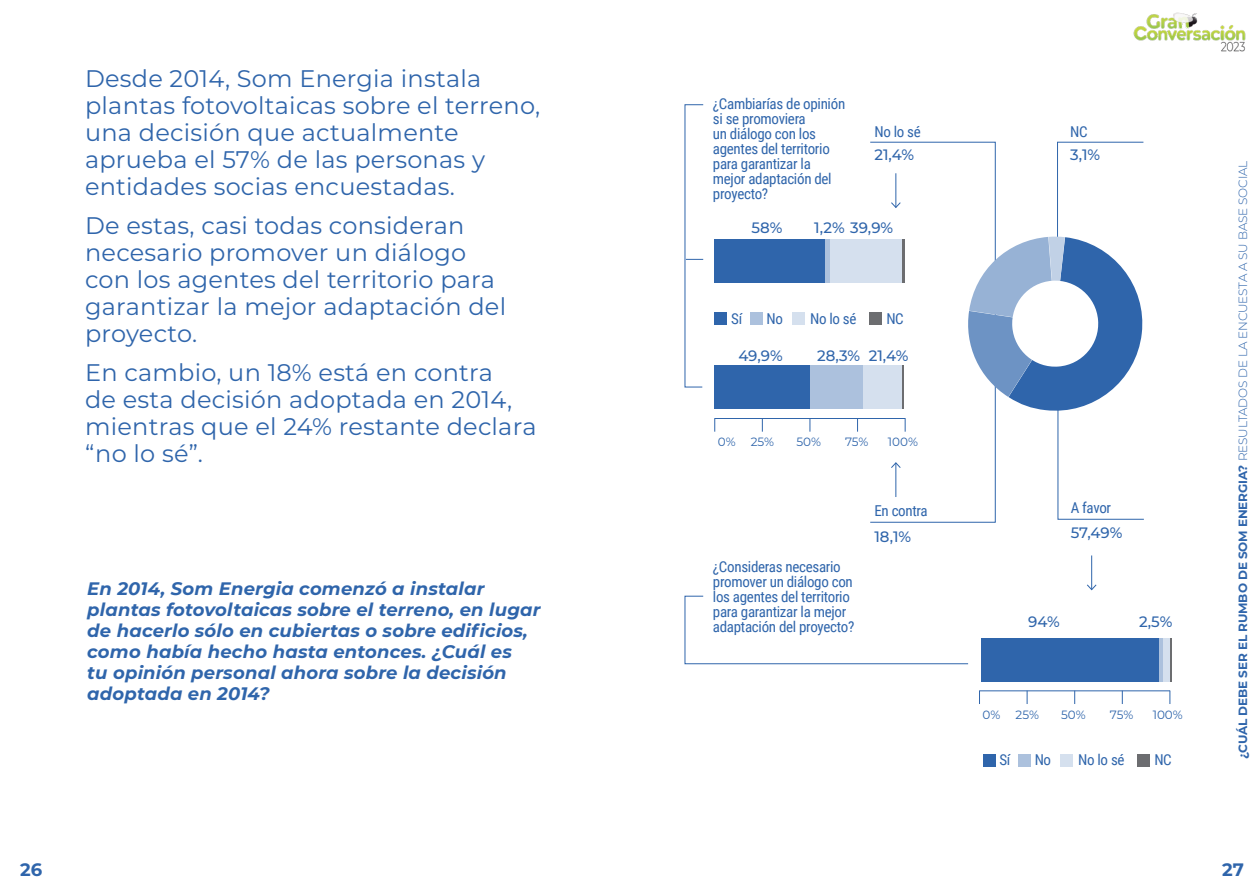
<style>
.page{position:relative;width:1259px;height:893px;background:#fff}
.page>*{position:absolute;margin:0;border:0;box-sizing:border-box;transform-origin:0 0}
.Intro1{font:24px/27px "Montserrat";letter-spacing:.01em;color:#2f65ab}
.Esquema{font:italic 700 18px/21px "Montserrat";letter-spacing:.01em;color:#2f65ab}
.t1{font:700 18px "Montserrat";color:#2f65ab}
.TEXT_ESQUEMES{font:15px/15px "Roboto Condensed";letter-spacing:-.02em;color:#2f65ab}
.text_ok{font:500 15px "Montserrat";color:#2f65ab}
.t2{font:300 12px "Montserrat";letter-spacing:-.01em;color:#2f65ab}
.text_ok-2{font:12px "Montserrat";color:#2f65ab}
.s1{font-weight:700}
</style>
<div class="page">
<img style="left:1133px;top:12px;width:113px;height:40px">
<svg style="left:684px;top:596px;width:284px;height:68px"></svg>
<div style="left:714px;top:312px;width:13px;height:13px;background:#2f65ab"></div>
<div style="left:749px;top:312px;width:13px;height:13px;background:#acc1dd"></div>
<div style="left:869px;top:312px;width:12px;height:13px;background:#6c6d70"></div>
<div style="left:792px;top:312px;width:12px;height:13px;background:#d5e0ee"></div>
<div style="left:982px;top:754px;width:13px;height:13px;background:#2f65ab"></div>
<div style="left:1017px;top:754px;width:13px;height:13px;background:#acc1dd"></div>
<div style="left:1137px;top:754px;width:12px;height:13px;background:#6c6d70"></div>
<div style="left:1060px;top:754px;width:12px;height:13px;background:#d5e0ee"></div>
<div style="left:714px;top:365px;width:96px;height:44px;background:#2f65ab"></div>
<div style="left:810px;top:365px;width:54px;height:44px;background:#acc1dd"></div>
<div style="left:863px;top:365px;width:39px;height:44px;background:#d5e0ee"></div>
<hr style="left:1168px;top:639px;width:3px;height:43px;background:#6c6d70">
<div style="left:981px;top:639px;width:177px;height:43px;background:#2f65ab"></div>
<div style="left:1158px;top:639px;width:5px;height:43px;background:#acc1dd"></div>
<div style="left:1163px;top:639px;width:6px;height:43px;background:#d5e0ee"></div>
<hr style="left:714px;top:418px;width:191px;height:1px;background:#2f65ab">
<svg style="left:714px;top:418px;width:1px;height:14px"></svg>
<svg style="left:857px;top:419px;width:1px;height:13px"></svg>
<svg style="left:762px;top:419px;width:1px;height:13px"></svg>
<svg style="left:809px;top:419px;width:1px;height:13px"></svg>
<div style="left:714px;top:239px;width:111px;height:44px;background:#2f65ab"></div>
<div style="left:825px;top:239px;width:6px;height:44px;background:#acc1dd"></div>
<div style="left:830px;top:239px;width:72px;height:44px;background:#d5e0ee"></div>
<hr style="left:979px;top:691px;width:191px;height:1px;background:#2f65ab">
<svg style="left:979px;top:692px;width:1px;height:12px"></svg>
<svg style="left:1122px;top:691px;width:1px;height:13px"></svg>
<svg style="left:1027px;top:691px;width:1px;height:13px"></svg>
<svg style="left:1169px;top:691px;width:1px;height:13px"></svg>
<svg style="left:1074px;top:691px;width:1px;height:13px"></svg>
<svg style="left:870px;top:142px;width:274px;height:381px"></svg>
<hr style="left:1091px;top:555px;width:1px;height:35px;background:#2f65ab">
<svg style="left:1087px;top:584px;width:9px;height:6px"></svg>
<svg style="left:684px;top:104px;width:19px;height:283px"></svg>
<p class="Intro1" style="left:85px;top:64px;width:456px">Desde 2014, Som Energia instala plantas fotovoltaicas sobre el terreno, una decisión que actualmente aprueba el 57% de las personas y entidades socias encuestadas.</p>
<p class="Intro1" style="left:85px;top:211px;width:422px">De estas, casi todas consideran necesario promover un diálogo con los agentes del territorio para garantizar la mejor adaptación del proyecto.</p>
<p class="Intro1" style="left:85px;top:358px;width:453px">En cambio, un 18% está en contra<br>de esta decisión adoptada en 2014, mientras que el 24% restante declara “no lo sé”.</p>
<p class="Esquema" style="left:87px;top:577px;width:455px">En 2014, Som Energia comenzó a instalar plantas fotovoltaicas sobre el terreno, en lugar de hacerlo sólo en cubiertas o sobre edificios, como había hecho hasta entonces. ¿Cuál es<br>tu opinión personal ahora sobre la decisión adoptada en 2014?</p>
<p class="TEXT_ESQUEMES" style="left:713px;top:95px;width:134px">¿Cambiarías de opinión si se promoviera<br>un diálogo con los agentes del territorio para garantizar la mejor adaptación del proyecto?</p>
<p class="TEXT_ESQUEMES" style="left:874px;top:123px;width:48px">No lo sé</p>
<p class="TEXT_ESQUEMES" style="left:1070px;top:123px;width:19px">NC</p>
<p class="text_ok" style="left:874px;top:145px;width:41px">21,4%</p>
<p class="text_ok" style="left:1070px;top:145px;width:31px">3,1%</p>
<p class="text_ok" style="left:751px;top:217px;width:32px">58%</p>
<p class="text_ok" style="left:814px;top:217px;width:80px">1,2% 39,9%</p>
<p class="TEXT_ESQUEMES" style="left:731px;top:310px;width:12px">Sí</p>
<p class="TEXT_ESQUEMES" style="left:766px;top:310px;width:18px">No</p>
<p class="TEXT_ESQUEMES" style="left:810px;top:310px;width:48px">No lo sé</p>
<p class="TEXT_ESQUEMES" style="left:886px;top:310px;width:19px">NC</p>
<p class="text_ok" style="left:738px;top:345px;width:46px">49,9%</p>
<p class="text_ok" style="left:817px;top:345px;width:45px">28,3%</p>
<p class="text_ok" style="left:869px;top:345px;width:41px">21,4%</p>
<p class="text_ok-2" style="left:718px;top:434px;width:19px">0%</p>
<p class="text_ok-2" style="left:751px;top:434px;width:25px">25%</p>
<p class="text_ok-2" style="left:796px;top:434px;width:26px">50%</p>
<p class="text_ok-2" style="left:845px;top:434px;width:25px">75%</p>
<p class="text_ok-2" style="left:888px;top:434px;width:32px">100%</p>
<p class="TEXT_ESQUEMES" style="left:874px;top:503px;width:55px">En contra</p>
<p class="TEXT_ESQUEMES" style="left:1070px;top:500px;width:42px">A favor</p>
<p class="TEXT_ESQUEMES" style="left:713px;top:559px;width:143px">¿Consideras necesario promover un diálogo con los agentes del territorio para garantizar la mejor adaptación del proyecto?</p>
<p class="text_ok" style="left:874px;top:526px;width:38px">18,1%</p>
<p class="text_ok" style="left:1070px;top:522px;width:53px">57,49%</p>
<p class="text_ok" style="left:1028px;top:611px;width:33px">94%</p>
<p class="text_ok" style="left:1139px;top:611px;width:35px">2,5%</p>
<p class="text_ok-2" style="left:982px;top:706px;width:19px">0%</p>
<p class="text_ok-2" style="left:1015px;top:706px;width:25px">25%</p>
<p class="text_ok-2" style="left:1061px;top:706px;width:26px">50%</p>
<p class="text_ok-2" style="left:1110px;top:706px;width:25px">75%</p>
<p class="text_ok-2" style="left:1152px;top:706px;width:32px">100%</p>
<p class="TEXT_ESQUEMES" style="left:999px;top:752px;width:12px">Sí</p>
<p class="TEXT_ESQUEMES" style="left:1034px;top:752px;width:18px">No</p>
<p class="TEXT_ESQUEMES" style="left:1078px;top:752px;width:48px">No lo sé</p>
<p class="TEXT_ESQUEMES" style="left:1154px;top:752px;width:19px">NC</p>
<p class="t2" style="left:1234px;top:759px;width:600px;rotate:-90deg"><span class="s1">¿CUÁL DEBE SER EL RUMBO DE SOM ENERGIA?</span> RESULTADOS DE LA ENCUESTA A SU BASE SOCIAL</p>
<p class="t1" style="left:20px;top:857px;width:24px">26</p>
<p class="t1" style="left:1222px;top:857px;width:23px">27</p>
</div>
